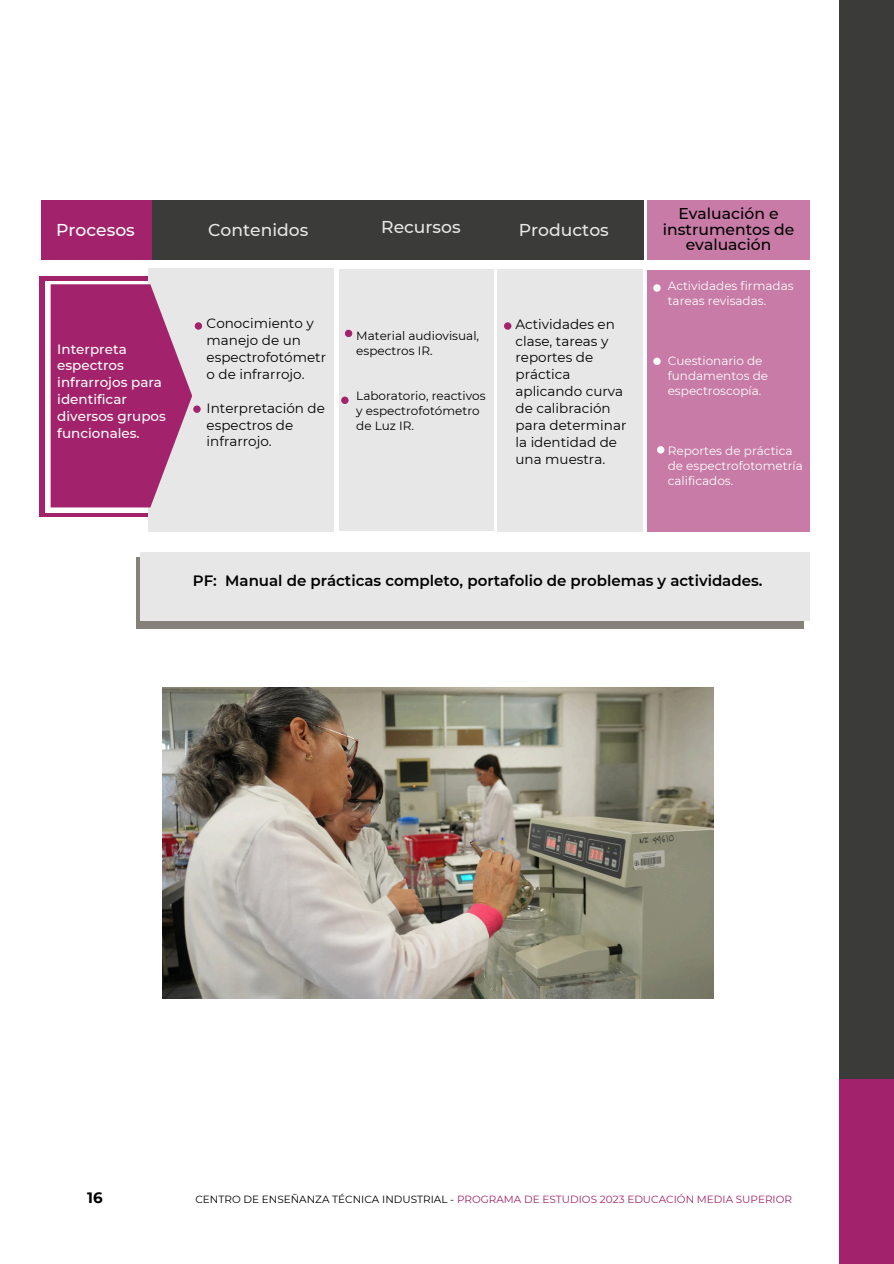
<style>
.page{position:relative;width:894px;height:1264px;background:#fff}
.page>*{position:absolute;margin:0;border:0;box-sizing:border-box;transform-origin:0 0}
.t1{font:500 17.1px "Montserrat";color:#e8e7e7}
.t2{font:500 17.1px "Montserrat";color:#fff}
.t3{font:500 15.6px/15.8px "Montserrat";color:#000;text-align:center}
.t4{font:600 15px "Montserrat";color:#000}
.t5{font:700 15px "Montserrat";color:#000}
.t6{font:13.5px/16.8px "Montserrat";color:#000}
.t7{font:500 13.5px/16.8px "Montserrat";color:#fff}
.t8{font:12px/15px "Montserrat";color:#fff}
.t9{font:12px/15px "Montserrat";color:#000}
.t10{font:10.5px "Montserrat";color:#a2236b}
.s1{color:#000}
</style>
<div class="page">
<div style="left:838px;top:0;width:55px;height:1078px;background:#3b3b39"></div>
<div style="left:838px;top:1078px;width:55px;height:185px;background:#a2236b"></div>
<div style="left:136px;top:557px;width:666px;height:72px;background:#85817a"></div>
<div style="left:140px;top:552px;width:669px;height:68px;background:#e8e7e7"></div>
<div style="left:41px;top:200px;width:602px;height:59px;background:#3b3b39"></div>
<div style="left:41px;top:200px;width:110px;height:59px;background:#a2236b"></div>
<div style="left:647px;top:200px;width:162px;height:59px;background:#c77ba6"></div>
<svg style="left:39px;top:276px;width:110px;height:240px;background:#ae3f7e"></svg>
<svg style="left:46px;top:281px;width:448px;height:231px"></svg>
<div style="left:149px;top:267px;width:185px;height:264px;background:#e8e7e7"></div>
<div style="left:339px;top:269px;width:154px;height:262px;background:#e8e7e7"></div>
<div style="left:497px;top:269px;width:145px;height:262px;background:#e8e7e7"></div>
<svg style="left:51px;top:284px;width:141px;height:223px;background:#ac407d"></svg>
<div style="left:646px;top:270px;width:163px;height:261px;background:#c77ba6"></div>
<div style="left:193px;top:405px;width:8px;height:8px;background:#a2236b;border-radius:50%"></div>
<div style="left:656px;top:446px;width:8px;height:7px;background:#fff;border-radius:50%"></div>
<div style="left:341px;top:396px;width:7px;height:8px;background:#a2236b;border-radius:50%"></div>
<div style="left:195px;top:322px;width:7px;height:8px;background:#a2236b;border-radius:50%"></div>
<div style="left:345px;top:330px;width:7px;height:7px;background:#a2236b;border-radius:50%"></div>
<div style="left:504px;top:322px;width:7px;height:8px;background:#a2236b;border-radius:50%"></div>
<div style="left:653px;top:284px;width:7px;height:8px;background:#fff;border-radius:50%"></div>
<div style="left:653px;top:357px;width:7px;height:8px;background:#fff;border-radius:50%"></div>
<img style="left:162px;top:687px;width:551px;height:311px">
<h1 class="t2" style="left:56px;top:219px;width:80px">Procesos</h1>
<h1 class="t1" style="left:208px;top:219px;width:102px">Contenidos</h1>
<h1 class="t1" style="left:381px;top:217px;width:81px">Recursos</h1>
<h1 class="t1" style="left:518px;top:219px;width:91px">Productos</h1>
<h5 class="t7" style="left:57px;top:340px;width:110px">Interpreta espectros infrarrojos para identificar diversos grupos funcionales.</h5>
<h4 class="t6" style="left:206px;top:315px;width:121px">Conocimiento y manejo de un espectrofotómetr o de infrarrojo.</h4>
<h3 class="t6" style="left:206px;top:399px;width:120px">Interpretación de espectros de infrarrojo.</h3>
<h5 class="t9" style="left:356px;top:328px;width:124px">Material audiovisual, espectros IR.</h5>
<h5 class="t9" style="left:356px;top:388px;width:131px">Laboratorio, reactivos y espectrofotómetro de Luz IR.</h5>
<h5 class="t6" style="left:515px;top:315px;width:112px">Actividades en clase, tareas y reportes de práctica aplicando curva de calibración para determinar la identidad de una muestra.</h5>
<h4 class="t3" style="left:662px;top:205px;width:133px">Evaluación e instrumentos de evaluación</h4>
<h2 class="t8" style="left:667px;top:278px;width:127px">Actividades firmadas tareas revisadas.</h2>
<p class="t8" style="left:667px;top:353px;width:102px">Cuestionario de fundamentos de espectroscopía.</p>
<p class="t8" style="left:667px;top:443px;width:136px">Reportes de práctica de espectrofotometría calificados.</p>
<h1 class="t4" style="left:193px;top:571px;width:571px">PF: Manual de prácticas completo, portafolio de problemas y actividades.</h1>
<h5 class="t5" style="left:87px;top:1187px;width:17px">16</h5>
<h4 class="t10" style="left:195px;top:1193px;width:598px"><span class="s1">CENTRO DE ENSEÑANZA TÉCNICA INDUSTRIAL -</span> PROGRAMA DE ESTUDIOS 2023 EDUCACIÓN MEDIA SUPERIOR</h4>
</div>
